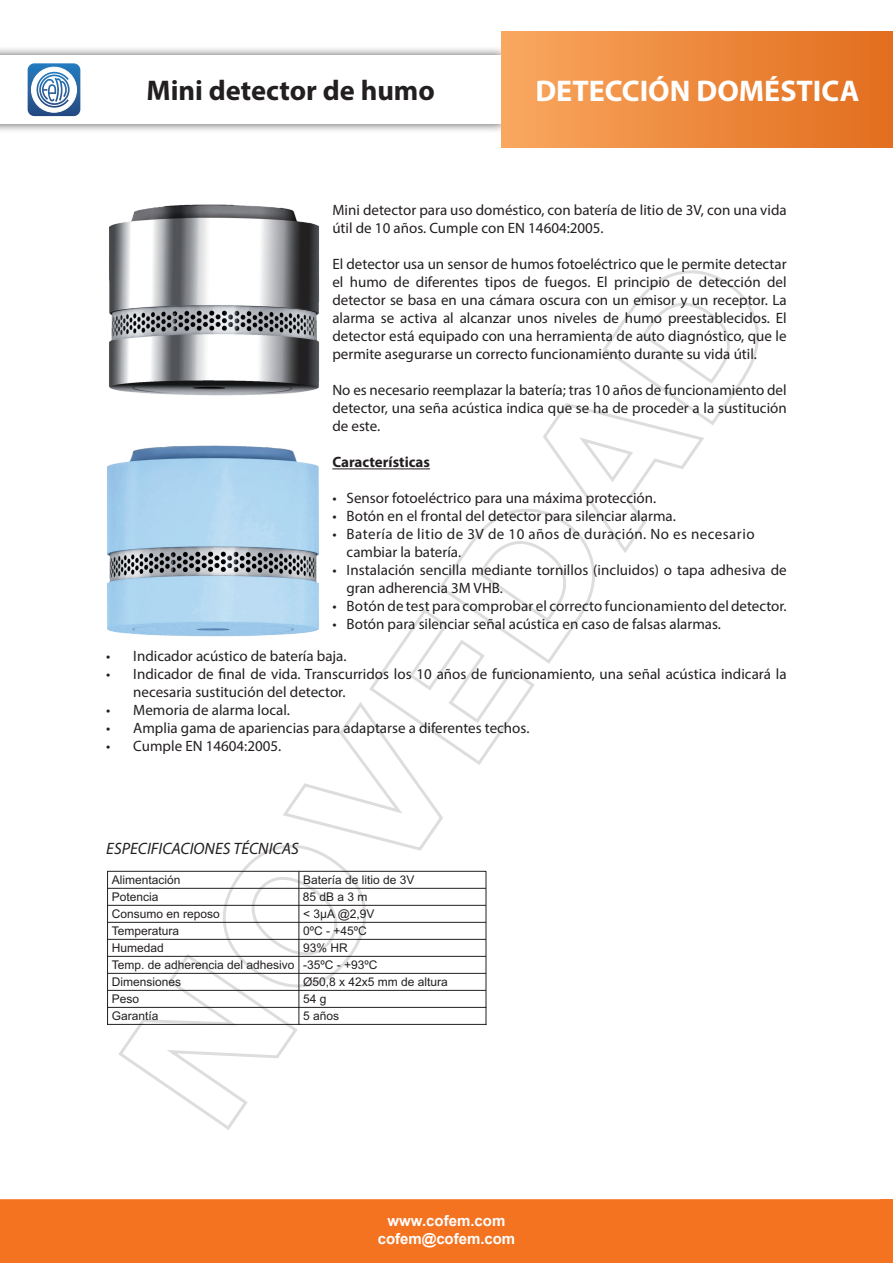
<style>
.page{position:relative;width:893px;height:1263px;background:#fff}
.page>*{position:absolute;margin:0;border:0;box-sizing:border-box;transform-origin:0 0}
.t1{font:700 30px "Myriad Pro";color:#fff}
.t2{font:700 28.5px "Myriad Pro";color:#231f20}
.t3{font:italic 16.5px "Myriad Pro";color:#231f20}
.t4{font:15px/18px "Myriad Pro";color:#231f20}
.t5{font:15px/18px "Myriad Pro";letter-spacing:.03em;color:#231f20}
.t6{font:700 15px/18px "Arial";color:#fff;text-align:center}
.t7{font:700 15px "Myriad Pro";color:#231f20}
.t8{font:12px/17px "Arial";color:#231f20}
</style>
<div class="page">
<div style="left:0;top:46px;width:511px;height:87px;background:#231f20;opacity:.75"></div>
<div style="left:0;top:56px;width:502px;height:68px;background:#fff"></div>
<div style="left:0;top:1199px;width:893px;height:64px;background:#f47321"></div>
<svg style="left:28px;top:63px;width:52px;height:53px"></svg>
<div style="left:502px;top:32px;width:391px;height:116px;background:linear-gradient(to right,#f9a75f,#e26d1d)"></div>
<hr style="left:108px;top:888px;width:378px;height:1px;background:#231f20">
<hr style="left:108px;top:905px;width:378px;height:1px;background:#231f20">
<hr style="left:108px;top:922px;width:378px;height:1px;background:#231f20">
<hr style="left:108px;top:939px;width:378px;height:1px;background:#231f20">
<hr style="left:108px;top:973px;width:378px;height:1px;background:#231f20">
<hr style="left:108px;top:956px;width:378px;height:1px;background:#231f20">
<hr style="left:108px;top:990px;width:378px;height:1px;background:#231f20">
<hr style="left:108px;top:1024px;width:378px;height:1px;background:#231f20">
<svg style="left:107px;top:1007px;width:1px;height:17px"></svg>
<img style="left:109px;top:204px;width:211px;height:186px">
<img style="left:107px;top:463px;width:9px;height:169px">
<svg style="left:116px;top:269px;width:643px;height:861px"></svg>
<h2 class="t2" style="left:146px;top:72px;width:290px">Mini detector de humo</h2>
<h1 class="t1" style="left:535px;top:71px;width:325px">DETECCIÓN DOMÉSTICA</h1>
<p class="t4" style="left:332px;top:201px;width:456px">Mini detector para uso doméstico, con batería de litio de 3V, con una vida útil de 10 años. Cumple con EN 14604:2005.</p>
<p class="t4" style="left:332px;top:255px;width:456px;text-align:justify">El detector usa un sensor de humos fotoeléctrico que le permite detectar el humo de diferentes tipos de fuegos. El principio de detección del detector se basa en una cámara oscura con un emisor y un receptor. La alarma se activa al alcanzar unos niveles de humo preestablecidos. El detector está equipado con una herramienta de auto diagnóstico, que le permite asegurarse un correcto funcionamiento durante su vida útil.</p>
<p class="t4" style="left:332px;top:381px;width:456px;text-align:justify">No es necesario reemplazar la batería; tras 10 años de funcionamiento del detector, una seña acústica indica que se ha de proceder a la sustitución de este.</p>
<p class="t7" style="left:332px;top:453px;width:99px">Características</p>
<p class="t4" style="left:332px;top:489px;width:325px">• Sensor fotoeléctrico para una máxima protección.</p>
<p class="t4" style="left:332px;top:507px;width:345px">• Botón en el frontal del detector para silenciar alarma.</p>
<p class="t5" style="left:347px;top:525px;width:409px;text-indent:-14px">• Batería de litio de 3V de 10 años de duración. No es necesario cambiar la batería.</p>
<p class="t4" style="left:347px;top:561px;width:442px;text-indent:-14px">• Instalación sencilla mediante tornillos (incluidos) o tapa adhesiva de gran adherencia 3M VHB.</p>
<p class="t4" style="left:332px;top:597px;width:456px">• Botón de test para comprobar el correcto funcionamiento del detector.</p>
<p class="t4" style="left:332px;top:615px;width:390px">• Botón para silenciar señal acústica en caso de falsas alarmas.</p>
<p class="t4" style="left:106px;top:646px;width:242px">• Indicador acústico de batería baja.</p>
<p class="t4" style="left:133px;top:664px;width:655px;text-indent:-27px">• Indicador de final de vida. Transcurridos los 10 años de funcionamiento, una señal acústica indicará la necesaria sustitución del detector.</p>
<p class="t4" style="left:106px;top:700px;width:185px">• Memoria de alarma local.</p>
<p class="t4" style="left:106px;top:718px;width:425px">• Amplia gama de apariencias para adaptarse a diferentes techos.</p>
<p class="t4" style="left:106px;top:736px;width:176px">• Cumple EN 14604:2005.</p>
<p class="t3" style="left:106px;top:838px;width:194px">ESPECIFICACIONES TÉCNICAS</p>
<p class="t8" style="left:112px;top:872px;width:184px">Alimentación<br>Potencia<br>Consumo en reposo<br>Temperatura<br>Humedad<br>Temp. de adherencia del adhesivo<br>Dimensiones<br>Peso</p>
<p class="t8" style="left:303px;top:872px;width:147px">Batería de litio de 3V<br>85dBa3m<br>&lt; 3µA @2,9V<br>0ºC - +45ºC<br>93% HR<br>-35ºC - +93ºC<br>Ø50,8 x 42x5 mm de altura<br>54 g</p>
<p class="t8" style="left:112px;top:1008px;width:48px">Garantía</p>
<p class="t8" style="left:303px;top:1008px;width:38px">5 años</p>
<p class="t6" style="left:378px;top:1212px;width:139px">www.cofem.com cofem@cofem.com</p>
</div>
